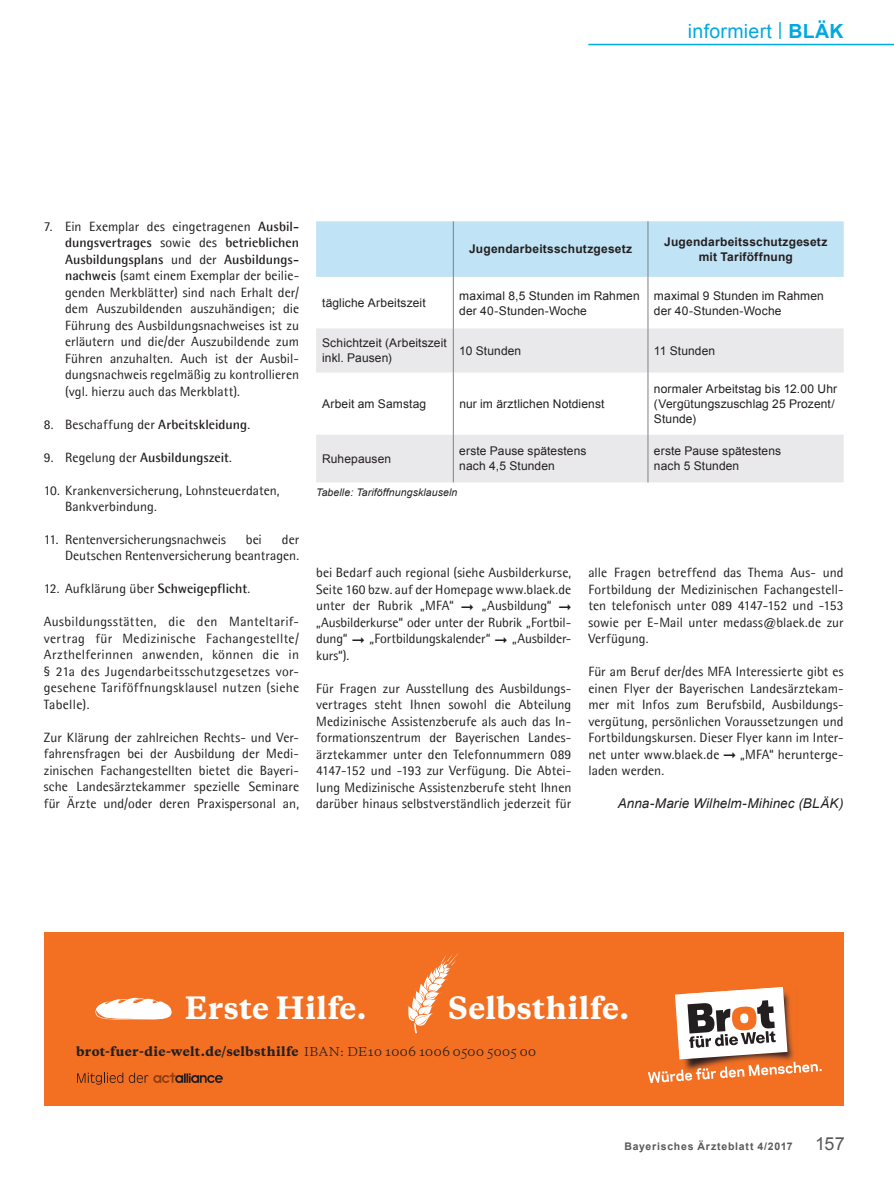
<style>
.page{position:relative;width:894px;height:1190px;background:#fff}
.page>*{position:absolute;margin:0;border:0;box-sizing:border-box;transform-origin:0 0}
.t1{font:800 28.95px "Galaxie Copernicus";letter-spacing:.01em;color:#fff}
.t2{font:19.5px "Arial";letter-spacing:.015em;color:#00a9e0}
.t3{font:13.5px/16.5px "Agfa Rotis Semisans";color:#231f20;text-align:justify}
.t4{font:italic 13.5px "Arial";letter-spacing:.005em;color:#231f20}
.t5{font:700 13.5px "Agfa Rotis Semisans";color:#231f20}
.t6{font:800 12.15px "Galaxie Copernicus";letter-spacing:.025em;color:#231f20}
.t7{font:12px/15px "Arial";letter-spacing:.01em;color:#231f20}
.t8{font:700 12px/15px "Arial";letter-spacing:.02em;color:#231f20;text-align:center}
.t9{font:700 10.5px "Arial";letter-spacing:.07em;color:#58595b}
.t10{font:italic 10.5px "Arial";letter-spacing:.01em;color:#231f20}
.s1{font-weight:700}
.s2{font-weight:400}
.s3{font-weight:400;font-size:11.4px}
.s4{font-weight:400;font-size:18px}
</style>
<div class="page">
<hr style="left:588px;top:44px;width:305px;height:1px;background:#00a9e0">
<div style="left:316px;top:221px;width:527px;height:56px;background:#c0e3f5"></div>
<svg style="left:316px;top:328px;width:527px;height:154px;fill:#e9e8ea"></svg>
<hr style="left:453px;top:221px;width:1px;height:56px;background:#807f83">
<hr style="left:647px;top:221px;width:1px;height:56px;background:#807f83">
<hr style="left:453px;top:277px;width:1px;height:51px;background:#807f83">
<hr style="left:647px;top:277px;width:1px;height:51px;background:#807f83">
<hr style="left:453px;top:328px;width:1px;height:45px;background:#807f83">
<hr style="left:647px;top:328px;width:1px;height:45px;background:#807f83">
<hr style="left:453px;top:435px;width:1px;height:47px;background:#807f83">
<hr style="left:647px;top:435px;width:1px;height:47px;background:#807f83">
<hr style="left:453px;top:373px;width:1px;height:62px;background:#807f83">
<hr style="left:647px;top:373px;width:1px;height:62px;background:#807f83">
<div style="left:44px;top:932px;width:799px;height:173px;background:#f36f21"></div>
<svg style="left:647px;top:987px;width:174px;height:96px"></svg>
<svg style="left:77px;top:1073px;width:46px;height:12px"></svg>
<svg style="left:129px;top:1073px;width:94px;height:10px"></svg>
<svg style="left:95px;top:998px;width:76px;height:21px"></svg>
<svg style="left:407px;top:953px;width:52px;height:80px"></svg>
<h2 class="t2" style="left:688px;top:20px;width:157px">informiert <sup>|</sup> <span class="s1">BLÄK</span></h2>
<p class="t3" style="left:65px;top:218px;width:235px;text-indent:-21px">7. Ein Exemplar des eingetragenen <span class="s1">Ausbil&shy;dungsvertrages</span> sowie des <span class="s1">betrieblichen Ausbildungsplans</span> und der <span class="s1">Ausbildungs&shy;nachweis</span> (samt einem Exemplar der beilie&shy;genden Merkblätter) sind nach Erhalt der/ dem Auszubildenden auszuhändigen; die Führung des Ausbildungsnachweises ist zu erläutern und die/der Auszubildende zum Führen anzuhalten. Auch ist der Ausbil&shy;dungsnachweis regelmäßig zu kontrollieren (vgl. hierzu auch das Merkblatt).</p>
<p class="t3" style="left:44px;top:416px;width:208px">8. Beschaffung der <span class="s1">Arbeitskleidung</span>.</p>
<p class="t5" style="left:44px;top:449px;width:190px"><span class="s2">9. Regelung der</span> Ausbildungszeit<span class="s2">.</span></p>
<p class="t3" style="left:65px;top:482px;width:216px;text-indent:-21px">10. Krankenversicherung, Lohnsteuerdaten,<br>Bankverbindung.</p>
<p class="t3" style="left:44px;top:531px;width:183px">11. Rentenversicherungsnachweis</p>
<p class="t3" style="left:246px;top:531px;width:18px">bei</p>
<p class="t3" style="left:65px;top:531px;width:235px;text-align:right">der<br>Deutschen Rentenversicherung beantragen.</p>
<p class="t3" style="left:44px;top:581px;width:208px">12. Aufklärung über <span class="s1">Schweigepflicht</span>.</p>
<p class="t3" style="left:44px;top:614px;width:257px">Ausbildungsstätten, die den Manteltarif&shy;vertrag für Medizinische Fachangestellte/ Arzthelferinnen anwenden, können die in § 21a des Jugendarbeitsschutzgesetzes vor&shy;gesehene Tariföffnungsklausel nutzen (siehe Tabelle).</p>
<p class="t3" style="left:44px;top:729px;width:257px">Zur Klärung der zahlreichen Rechts- und Ver&shy;fahrensfragen bei der Ausbildung der Medi&shy;zinischen Fachangestellten bietet die Bayeri&shy;sche Landesärztekammer spezielle Seminare für Ärzte und/oder deren Praxispersonal an,</p>
<p class="t8" style="left:469px;top:242px;width:165px">Jugendarbeitsschutzgesetz</p>
<p class="t8" style="left:664px;top:234px;width:165px">Jugendarbeitsschutzgesetz mit Tariföffnung</p>
<p class="t7" style="left:322px;top:295px;width:105px">tägliche Arbeitszeit</p>
<p class="t7" style="left:459px;top:288px;width:182px">maximal 8,5 Stunden im Rahmen der 40-Stunden-Woche</p>
<p class="t7" style="left:654px;top:288px;width:171px">maximal 9 Stunden im Rahmen der 40-Stunden-Woche</p>
<p class="t7" style="left:322px;top:336px;width:126px">Schichtzeit (Arbeitszeit inkl. Pausen)</p>
<p class="t7" style="left:459px;top:343px;width:63px">10 Stunden</p>
<p class="t7" style="left:654px;top:343px;width:63px">11 Stunden</p>
<p class="t7" style="left:322px;top:396px;width:106px">Arbeit am Samstag</p>
<p class="t7" style="left:459px;top:396px;width:147px">nur im ärztlichen Notdienst</p>
<p class="t7" style="left:654px;top:381px;width:185px">normaler Arbeitstag bis 12.00 Uhr (Vergütungszuschlag 25 Prozent/<br>Stunde)</p>
<p class="t7" style="left:322px;top:451px;width:71px">Ruhepausen</p>
<p class="t7" style="left:459px;top:444px;width:129px">erste Pause spätestens nach 4,5 Stunden</p>
<p class="t7" style="left:654px;top:444px;width:129px">erste Pause spätestens nach 5 Stunden</p>
<p class="t10" style="left:316px;top:487px;width:143px">Tabelle: Tariföffnungsklauseln</p>
<p class="t3" style="left:316px;top:564px;width:257px">bei Bedarf auch regional (siehe Ausbilderkurse, Seite 160 bzw. auf der Homepage www.blaek.de unter der Rubrik „MFA“</p>
<p class="t3" style="left:316px;top:597px;width:257px;text-align:left;text-indent:166px">„Ausbildung“ „Ausbilderkurse“ oder unter der Rubrik „Fortbil&shy;dung“</p>
<p class="t3" style="left:369px;top:630px;width:122px">„Fortbildungskalender“</p>
<p class="t3" style="left:512px;top:630px;width:61px">„Ausbilder-</p>
<p class="t3" style="left:316px;top:647px;width:35px">kurs“).</p>
<p class="t3" style="left:316px;top:680px;width:257px">Für Fragen zur Ausstellung des Ausbildungs&shy;vertrages steht Ihnen sowohl die Abteilung Medizinische Assistenzberufe als auch das In&shy;formationszentrum der Bayerischen Landes&shy;ärztekammer unter den Telefonnummern 089<br>4147-152 und -193 zur Verfügung. Die Abtei&shy;lung Medizinische Assistenzberufe steht Ihnen darüber hinaus selbstverständlich jederzeit für</p>
<p class="t3" style="left:588px;top:564px;width:257px">alle Fragen betreffend das Thema Aus- und Fortbildung der Medizinischen Fachangestell&shy;ten telefonisch unter 089 4147-152 und -153 sowie per E-Mail unter medass@blaek.de zur Verfügung.</p>
<p class="t3" style="left:588px;top:663px;width:257px">Für am Beruf der/des MFA Interessierte gibt es einen Flyer der Bayerischen Landesärztekam&shy;mer mit Infos zum Berufsbild, Ausbildungs&shy;vergütung, persönlichen Voraussetzungen und Fortbildungskursen. Dieser Flyer kann im Inter&shy;net unter www.blaek.de</p>
<p class="t3" style="left:740px;top:746px;width:105px">„MFA“ herunterge-</p>
<p class="t3" style="left:588px;top:762px;width:77px">laden werden.</p>
<p class="t4" style="left:617px;top:796px;width:227px">Anna-Marie Wilhelm-Mihinec (BLÄK)</p>
<h1 class="t1" style="left:185px;top:992px;width:183px">Erste Hilfe.</h1>
<h1 class="t1" style="left:448px;top:992px;width:182px">Selbsthilfe.</h1>
<p class="t6" style="left:76px;top:1045px;width:461px">brot-fuer-die-welt.de/selbsthilfe <span class="s3">IBAN</span><span class="s2">:</span> <span class="s3">DE</span><span class="s2">10-1006-1006-0500-5005-00</span></p>
<p class="t9" style="left:624px;top:1140px;width:222px">Bayerisches Ärzteblatt 4/2017 <span class="s4">157</span></p>
</div>
